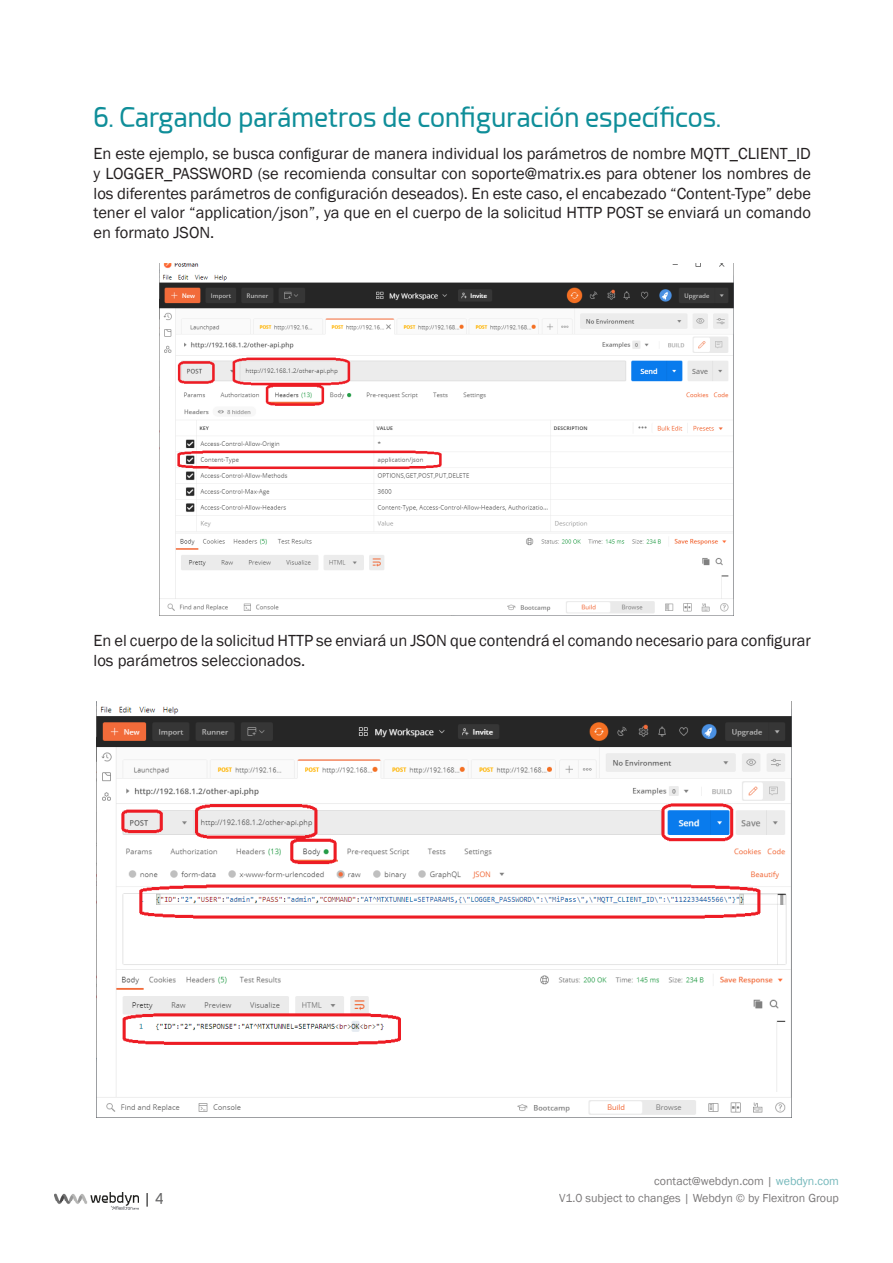
<style>
.page{position:relative;width:893px;height:1263px;background:#fff}
.page>*{position:absolute;margin:0;border:0;box-sizing:border-box;transform-origin:0 0}
.t1{font:27px "Esphimere";color:#0f8e99}
.t2{font:16.5px/19.8px "Franklin Gothic";color:#231f20;text-align:justify}
.t3{font:15px "Esphimere";color:#000002}
.t4{font:12px "Franklin Gothic";color:#231f20}
.s1{color:#18888d}
</style>
<div class="page">
<svg style="left:147px;top:1193px;width:1px;height:13px"></svg>
<img style="left:54px;top:1192px;width:85px;height:18px">
<img style="left:160px;top:264px;width:573px;height:349px">
<img style="left:97px;top:702px;width:695px;height:415px">
<p class="t1" style="left:94px;top:102px;width:629px">6. Cargando parámetros de configuración específicos.</p>
<p class="t2" style="left:94px;top:144px;width:719px">En este ejemplo, se busca configurar de manera individual los parámetros de nombre MQTT_CLIENT_ID y LOGGER_PASSWORD (se recomienda consultar con soporte@matrix.es para obtener los nombres de los diferentes parámetros de configuración deseados). En este caso, el encabezado “Content-Type” debe tener el valor “application/json”, ya que en el cuerpo de la solicitud HTTP POST se enviará un comando en formato JSON.</p>
<p class="t2" style="left:94px;top:631px;width:719px">En el cuerpo de la solicitud HTTP se enviará un JSON que contendrá el comando necesario para configurar los parámetros seleccionados.</p>
<p class="t4" style="left:654px;top:1174px;width:186px">contact@webdyn.com | <span class="s1">webdyn.com</span></p>
<p class="t3" style="left:154px;top:1190px;width:11px">4</p>
<p class="t4" style="left:559px;top:1190px;width:281px">V1.0 subject to changes | Webdyn © by Flexitron Group</p>
</div>
